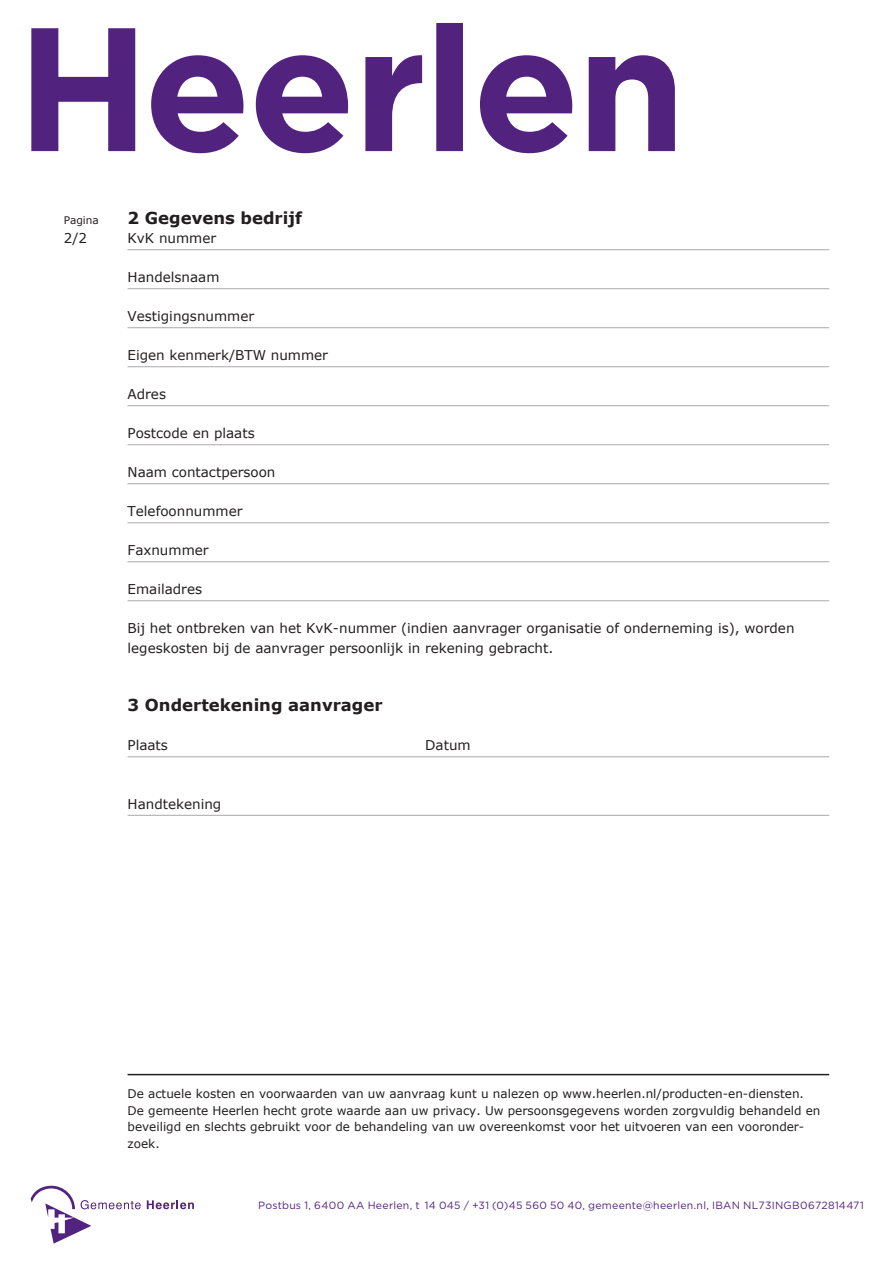
<style>
.page{position:relative;width:893px;height:1263px;background:#fff}
.page>*{position:absolute;margin:0;border:0;box-sizing:border-box;transform-origin:0 0}
.t1{font:700 16.5px "Verdana";color:#231f20}
.t2{font:13.5px/19.5px "Verdana";color:#231f20}
.t3{font:12px/16.5px "Verdana";color:#231f20}
.t4{font:10.5px "Gotham";letter-spacing:.025em;color:#52227f}
.t5{font:10.5px "Verdana";color:#231f20}
</style>
<div class="page">
<svg style="left:31px;top:23px;width:644px;height:130px"></svg>
<svg style="left:31px;top:1185px;width:110px;height:58px"></svg>
<svg style="left:147px;top:1200px;width:47px;height:9px"></svg>
<hr style="left:128px;top:249px;width:701px;height:1px;background:#a8a9ad">
<hr style="left:128px;top:288px;width:701px;height:1px;background:#a8a9ad">
<hr style="left:128px;top:327px;width:701px;height:1px;background:#a8a9ad">
<hr style="left:128px;top:366px;width:701px;height:1px;background:#a8a9ad">
<hr style="left:128px;top:405px;width:701px;height:1px;background:#a8a9ad">
<hr style="left:128px;top:444px;width:701px;height:1px;background:#a8a9ad">
<hr style="left:128px;top:483px;width:701px;height:1px;background:#a8a9ad">
<hr style="left:128px;top:522px;width:701px;height:1px;background:#a8a9ad">
<hr style="left:128px;top:561px;width:701px;height:1px;background:#a8a9ad">
<hr style="left:128px;top:600px;width:701px;height:1px;background:#a8a9ad">
<hr style="left:128px;top:756px;width:701px;height:1px;background:#a8a9ad">
<hr style="left:128px;top:815px;width:701px;height:1px;background:#a8a9ad">
<hr style="left:128px;top:1074px;width:701px;height:1px;background:#231f20">
<p class="t5" style="left:64px;top:213px;width:37px">Pagina</p>
<p class="t2" style="left:64px;top:228px;width:25px">2/2</p>
<p class="t1" style="left:128px;top:207px;width:176px">2 Gegevens bedrijf</p>
<p class="t2" style="left:128px;top:228px;width:90px">KvK nummer</p>
<p class="t2" style="left:128px;top:267px;width:93px">Handelsnaam</p>
<p class="t2" style="left:128px;top:306px;width:128px">Vestigingsnummer</p>
<p class="t2" style="left:128px;top:345px;width:202px">Eigen kenmerk/BTW nummer</p>
<p class="t2" style="left:128px;top:384px;width:40px">Adres</p>
<p class="t2" style="left:128px;top:423px;width:129px">Postcode en plaats</p>
<p class="t2" style="left:128px;top:462px;width:149px">Naam contactpersoon</p>
<p class="t2" style="left:128px;top:501px;width:116px">Telefoonnummer</p>
<p class="t2" style="left:128px;top:540px;width:83px">Faxnummer</p>
<p class="t2" style="left:128px;top:579px;width:76px">Emailadres</p>
<p class="t2" style="left:128px;top:618px;width:668px">Bij het ontbreken van het KvK-nummer (indien aanvrager organisatie of onderneming is), worden legeskosten bij de aanvrager persoonlijk in rekening gebracht.</p>
<p class="t1" style="left:128px;top:695px;width:257px">3 Ondertekening aanvrager</p>
<p class="t2" style="left:128px;top:735px;width:42px">Plaats</p>
<p class="t2" style="left:425px;top:735px;width:47px">Datum</p>
<p class="t2" style="left:128px;top:793px;width:95px">Handtekening</p>
<p class="t3" style="left:128px;top:1085px;width:694px">De actuele kosten en voorwaarden van uw aanvraag kunt u nalezen op www.heerlen.nl/producten-en-diensten.<br>De gemeente Heerlen hecht grote waarde aan uw privacy. Uw persoonsgegevens worden zorgvuldig behandeld en beveiligd en slechts gebruikt voor de behandeling van uw overeenkomst voor het uitvoeren van een vooronder&shy;zoek.</p>
<p class="t4" style="left:258px;top:1199px;width:607px">Postbus 1, 6400 AA Heerlen, t 14 045 / +31 (0)45 560 50 40, gemeente@heerlen.nl, IBAN NL73INGB0672814471</p>
</div>
